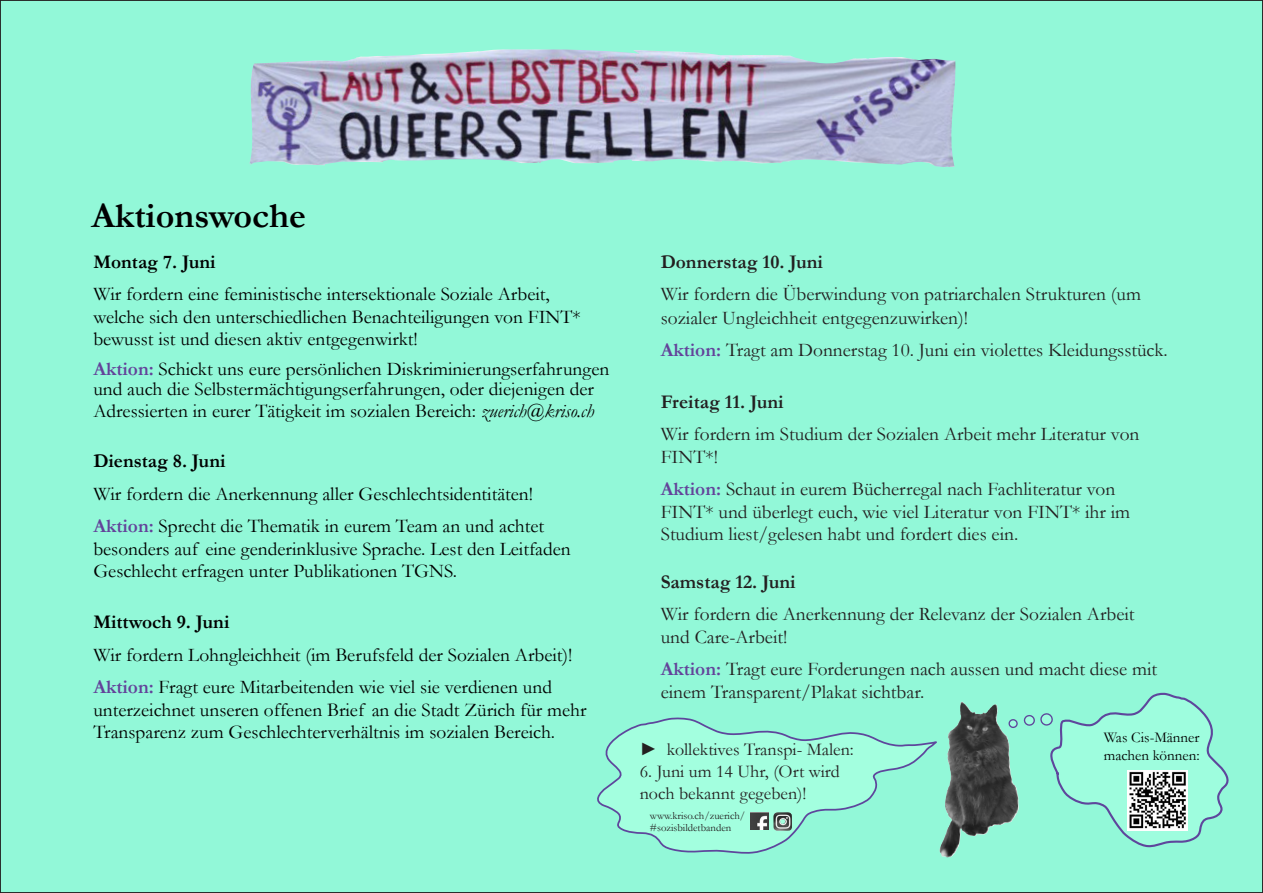
<style>
.page{position:relative;width:1263px;height:893px;background:#fff}
.page>*{position:absolute;margin:0;border:0;box-sizing:border-box;transform-origin:0 0}
.t1{font:700 36px "Garamond";color:#000}
.t2{font:19.35px/20.9px "Garamond";color:#000}
.t3{font:19.35px/22.6px "Garamond";color:#231f20}
.t4{font:700 19.35px "Garamond";color:#231f20}
.t5{font:700 19.35px "Garamond";color:#000}
.t6{font:18px/21.6px "Garamond";color:#231f20}
.t7{font:15px/18px "Garamond";color:#000}
.t8{font:10.65px "Garamond";color:#231f20}
.s1{font-weight:700;color:#63439a}
.s2{font-style:italic}
.s3{font-weight:700;font-size:19.65px;color:#63439a}
</style>
<div class="page">
<div style="left:0;top:0;width:1262px;height:892px;background:#92f8d8"></div>
<img style="left:249px;top:49px;width:707px;height:118px">
<svg style="left:597px;top:717px;width:340px;height:137px;fill:#a3ffdf"></svg>
<img style="left:751px;top:812px;width:17px;height:18px">
<img style="left:773px;top:812px;width:19px;height:19px">
<svg style="left:1042px;top:692px;width:187px;height:155px"></svg>
<img style="left:1127px;top:770px;width:60px;height:60px">
<img style="left:939px;top:702px;width:80px;height:155px">
<svg style="left:1009px;top:719px;width:8px;height:9px"></svg>
<div style="left:1008px;top:719px;width:10px;height:9px;border:1px solid #5e469b;border-radius:50%"></div>
<svg style="left:1024px;top:715px;width:10px;height:10px"></svg>
<div style="left:1023px;top:715px;width:12px;height:11px;border:1px solid #5e469b;border-radius:4px"></div>
<svg style="left:1041px;top:713px;width:11px;height:12px"></svg>
<div style="left:1040px;top:713px;width:13px;height:13px;border:1px solid #5e469b;border-radius:5px"></div>
<p class="t1" style="left:92px;top:191px;width:216px">Aktionswoche</p>
<p class="t5" style="left:93px;top:249px;width:124px">Montag 7. Juni</p>
<p class="t2" style="left:93px;top:283px;width:458px">Wir fordern eine feministische intersektionale Soziale Arbeit,</p>
<p class="t2" style="left:93px;top:306px;width:489px">welche sich den unterschiedlichen Benachteiligungen von FINT*</p>
<p class="t2" style="left:93px;top:328px;width:326px">bewusst ist und diesen aktiv entgegenwirkt!</p>
<p class="t2" style="left:93px;top:358px;width:518px"><span class="s1">Aktion:</span> Schickt uns eure persönlichen Diskriminierungserfahrungen und auch die Selbstermächtigungserfahrungen, oder diejenigen der<br>Adressierten in eurer Tätigkeit im sozialen Bereich: <span class="s2">zuerich@kriso.ch</span></p>
<p class="t5" style="left:93px;top:448px;width:134px">Dienstag 8. Juni</p>
<p class="t2" style="left:93px;top:483px;width:441px">Wir fordern die Anerkennung aller Geschlechtsidentitäten!</p>
<p class="t2" style="left:93px;top:515px;width:452px"><span class="s1">Aktion:</span> Sprecht die Thematik in eurem Team an und achtet</p>
<p class="t2" style="left:93px;top:537px;width:479px;line-height:22.6px">besonders auf eine genderinklusive Sprache. Lest den Leitfaden<br>Geschlecht erfragen unter Publikationen TGNS.</p>
<p class="t5" style="left:93px;top:609px;width:138px">Mittwoch 9. Juni</p>
<p class="t2" style="left:93px;top:644px;width:481px">Wir fordern Lohngleichheit (im Berufsfeld der Sozialen Arbeit)!</p>
<p class="t2" style="left:93px;top:675px;width:495px;line-height:22.6px"><span class="s3">Aktion:</span> Fragt eure Mitarbeitenden wie viel sie verdienen und unterzeichnet unseren offenen Brief an die Stadt Zürich für mehr</p>
<p class="t2" style="left:93px;top:721px;width:463px">Transparenz zum Geschlechterverhältnis im sozialen Bereich.</p>
<p class="t4" style="left:661px;top:249px;width:164px">Donnerstag 10. Juni</p>
<p class="t3" style="left:661px;top:282px;width:482px;line-height:23.2px">Wir fordern die Überwindung von patriarchalen Strukturen (um sozialer Ungleichheit entgegenzuwirken)!</p>
<p class="t3" style="left:661px;top:338px;width:509px"><span class="s1">Aktion:</span> Tragt am Donnerstag 10. Juni ein violettes Kleidungsstück.</p>
<p class="t4" style="left:661px;top:388px;width:124px">Freitag 11. Juni</p>
<p class="t3" style="left:661px;top:422px;width:480px">Wir fordern im Studium der Sozialen Arbeit mehr Literatur von<br>FINT*!</p>
<p class="t3" style="left:661px;top:477px;width:471px"><span class="s1">Aktion:</span> Schaut in eurem Bücherregal nach Fachliteratur von<br>FINT* und überlegt euch, wie viel Literatur von FINT* ihr im<br>Studium liest/gelesen habt und fordert dies ein.</p>
<p class="t4" style="left:661px;top:568px;width:137px">Samstag 12. Juni</p>
<p class="t3" style="left:661px;top:602px;width:475px">Wir fordern die Anerkennung der Relevanz der Sozialen Arbeit und Care-Arbeit!</p>
<p class="t3" style="left:661px;top:657px;width:498px;line-height:23.2px"><span class="s1">Aktion:</span> Tragt eure Forderungen nach aussen und macht diese mit einem Transparent/Plakat sichtbar.</p>
<p class="t6" style="left:640px;top:738px;width:216px">► kollektives Transpi- Malen:</p>
<p class="t6" style="left:640px;top:760px;width:202px">6. Juni um 14 Uhr, (Ort wird noch bekannt gegeben)!</p>
<p class="t8" style="left:650px;top:809px;width:97px">www.kriso.ch/zuerich/</p>
<p class="t8" style="left:650px;top:820px;width:83px">#sozisbildetbanden</p>
<p class="t7" style="left:1104px;top:728px;width:97px">Was Cis-Männer machen können:</p>
</div>
